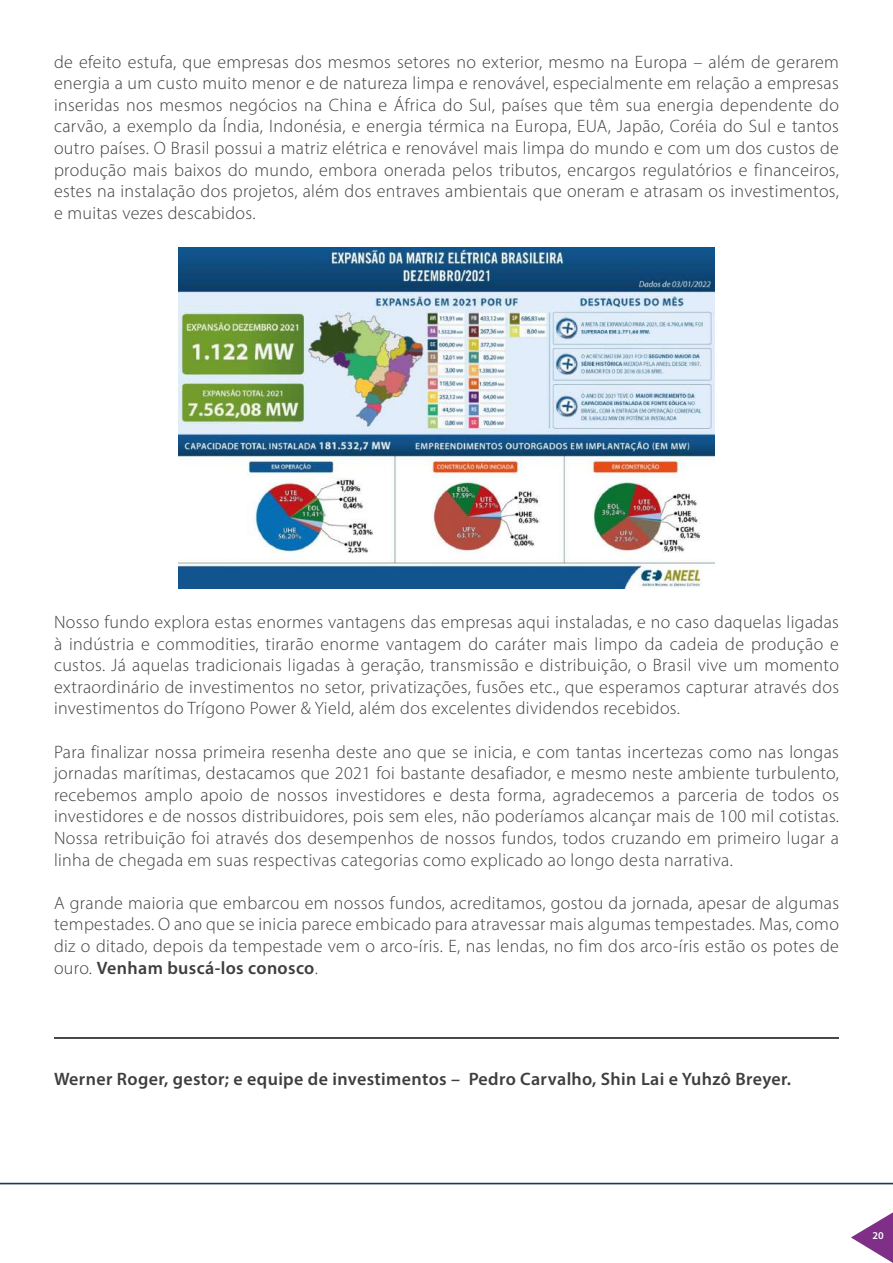
<style>
.page{position:relative;width:893px;height:1263px;background:#fff}
.page>*{position:absolute;margin:0;border:0;box-sizing:border-box;transform-origin:0 0}
.t1{font:300 18px/21.6px "Myriad Pro";letter-spacing:.02em;color:#3e3e3f;text-align:justify}
.t2{font:600 18px "Myriad Pro";letter-spacing:.02em;color:#3e3e3f}
.t3{font:600 10.5px "Myriad Pro";color:#fff}
.s1{font-weight:600}
</style>
<div class="page">
<hr style="left:0;top:1183px;width:893px;height:1px;background:#1b3c58">
<svg style="left:851px;top:1212px;width:42px;height:51px"></svg>
<hr style="left:54px;top:1037px;width:785px;height:1px;background:#231f20">
<hr style="left:54px;top:1038px;width:785px;height:1px;background:#231f20">
<img style="left:178px;top:247px;width:537px;height:341px">
<p class="t1" style="left:54px;top:51px;width:786px">de efeito estufa, que empresas dos mesmos setores no exterior, mesmo na Europa – além de gerarem energia a um custo muito menor e de natureza limpa e renovável, especialmente em relação a empresas inseridas nos mesmos negócios na China e África do Sul, países que têm sua energia dependente do carvão, a exemplo da Índia, Indonésia, e energia térmica na Europa, EUA, Japão, Coréia do Sul e tantos outro países. O Brasil possui a matriz elétrica e renovável mais limpa do mundo e com um dos custos de produção mais baixos do mundo, embora onerada pelos tributos, encargos regulatórios e financeiros, estes na instalação dos projetos, além dos entraves ambientais que oneram e atrasam os investimentos, e muitas vezes descabidos.</p>
<p class="t1" style="left:54px;top:611px;width:786px">Nosso fundo explora estas enormes vantagens das empresas aqui instaladas, e no caso daquelas ligadas à indústria e commodities, tirarão enorme vantagem do caráter mais limpo da cadeia de produção e custos. Já aquelas tradicionais ligadas à geração, transmissão e distribuição, o Brasil vive um momento extraordinário de investimentos no setor, privatizações, fusões etc., que esperamos capturar através dos investimentos do Trígono Power &amp; Yield, além dos excelentes dividendos recebidos.</p>
<p class="t1" style="left:54px;top:741px;width:786px">Para finalizar nossa primeira resenha deste ano que se inicia, e com tantas incertezas como nas longas jornadas marítimas, destacamos que 2021 foi bastante desafiador, e mesmo neste ambiente turbulento, recebemos amplo apoio de nossos investidores e desta forma, agradecemos a parceria de todos os investidores e de nossos distribuidores, pois sem eles, não poderíamos alcançar mais de 100 mil cotistas.<br>Nossa retribuição foi através dos desempenhos de nossos fundos, todos cruzando em primeiro lugar a linha de chegada em suas respectivas categorias como explicado ao longo desta narrativa.</p>
<p class="t1" style="left:54px;top:892px;width:786px">A grande maioria que embarcou em nossos fundos, acreditamos, gostou da jornada, apesar de algumas tempestades. O ano que se inicia parece embicado para atravessar mais algumas tempestades. Mas, como diz o ditado, depois da tempestade vem o arco-íris. E, nas lendas, no fim dos arco-íris estão os potes de ouro. <span class="s1">Venham buscá-los conosco</span>.</p>
<p class="t2" style="left:54px;top:1067px;width:739px">Werner Roger, gestor; e equipe de investimentos – Pedro Carvalho, Shin Lai e Yuhzô Breyer.</p>
<p class="t3" style="left:872px;top:1229px;width:13px">20</p>
</div>
